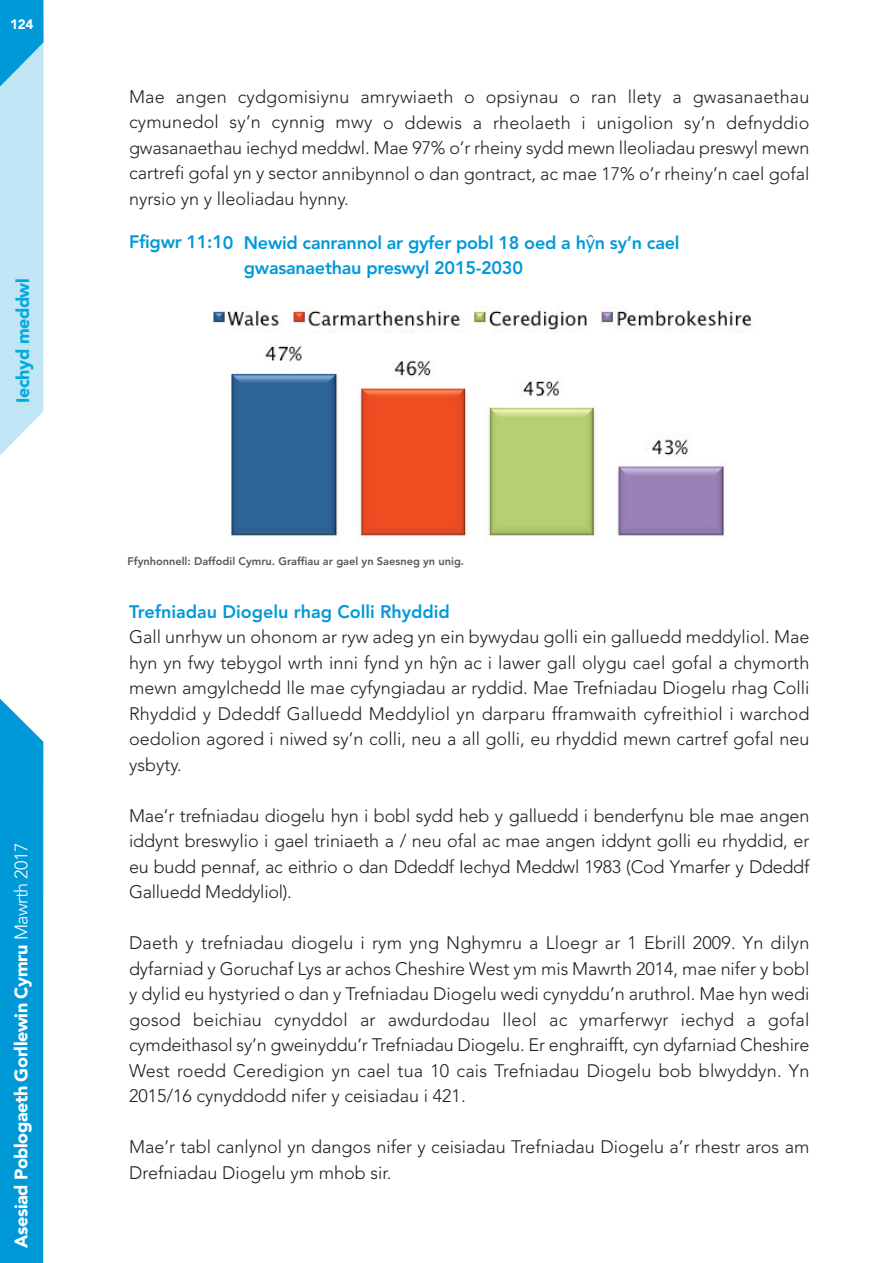
<style>
.page{position:relative;width:893px;height:1263px;background:#fff}
.page>*{position:absolute;margin:0;border:0;box-sizing:border-box;transform-origin:0 0}
.t1{font:300 18px/25.5px "Avenir";color:#231f20;text-align:justify}
.t2{font:800 18px/25.5px "Avenir";letter-spacing:-.015em;color:#0099d8}
.t3{font:900 18px "Avenir";letter-spacing:-.025em;color:#fff}
.t4{font:900 18px "Avenir";letter-spacing:-.025em;color:#03aae0}
.t5{font:900 13.5px "Avenir";color:#fff}
.t6{font:800 10.95px "Avenir";color:#57585a}
.s1{font-weight:300}
.s2{font-family:"Lucida Grande";font-weight:400}
</style>
<div class="page">
<img style="left:212px;top:310px;width:542px;height:230px">
<div style="left:0;top:698px;width:43px;height:565px;background:#0099d8"></div>
<svg style="left:0;top:0;width:43px;height:455px;background:#a7dbf1"></svg>
<p class="t5" style="left:10px;top:13px;width:25px">124</p>
<p class="t4" style="left:8px;top:403px;width:126px;rotate:-90deg">Iechyd meddwl</p>
<p class="t3" style="left:6px;top:1248px;width:407px;rotate:-90deg">Asesiad Poblogaeth Gorllewin Cymru <span class="s1">Mawrth 2017</span></p>
<p class="t1" style="left:129px;top:84px;width:682px">Mae angen cydgomisiynu amrywiaeth o opsiynau o ran llety a gwasanaethau cymunedol sy’n cynnig mwy o ddewis a rheolaeth i unigolion sy’n defnyddio gwasanaethau iechyd meddwl. Mae 97% o’r rheiny sydd mewn lleoliadau preswyl mewn cartrefi gofal yn y sector annibynnol o dan gontract, ac mae 17% o’r rheiny’n cael gofal nyrsio yn y lleoliadau hynny.</p>
<p class="t2" style="left:244px;top:231px;width:437px;text-indent:-115px">Ffigwr 11:10 Newid canrannol ar gyfer pobl 18 oed a h<span class="s2">ŷ</span>n sy’n cael gwasanaethau preswyl 2015-2030</p>
<p class="t6" style="left:128px;top:552px;width:338px">Ffynhonnell: Daffodil Cymru. Graffiau ar gael yn Saesneg yn unig.</p>
<p class="t2" style="left:129px;top:600px;width:322px">Trefniadau Diogelu rhag Colli Rhyddid</p>
<p class="t1" style="left:129px;top:624px;width:682px">Gall unrhyw un ohonom ar ryw adeg yn ein bywydau golli ein galluedd meddyliol. Mae hyn yn fwy tebygol wrth inni fynd yn hŷn ac i lawer gall olygu cael gofal a chymorth mewn amgylchedd lle mae cyfyngiadau ar ryddid. Mae Trefniadau Diogelu rhag Colli Rhyddid y Ddeddf Galluedd Meddyliol yn darparu fframwaith cyfreithiol i warchod oedolion agored i niwed sy’n colli, neu a all golli, eu rhyddid mewn cartref gofal neu ysbyty.</p>
<p class="t1" style="left:129px;top:803px;width:682px">Mae’r trefniadau diogelu hyn i bobl sydd heb y galluedd i benderfynu ble mae angen iddynt breswylio i gael triniaeth a / neu ofal ac mae angen iddynt golli eu rhyddid, er eu budd pennaf, ac eithrio o dan Ddeddf Iechyd Meddwl 1983 (Cod Ymarfer y Ddeddf Galluedd Meddyliol).</p>
<p class="t1" style="left:129px;top:930px;width:682px">Daeth y trefniadau diogelu i rym yng Nghymru a Lloegr ar 1 Ebrill 2009. Yn dilyn dyfarniad y Goruchaf Lys ar achos Cheshire West ym mis Mawrth 2014, mae nifer y bobl y dylid eu hystyried o dan y Trefniadau Diogelu wedi cynyddu’n aruthrol. Mae hyn wedi gosod beichiau cynyddol ar awdurdodau lleol ac ymarferwyr iechyd a gofal cymdeithasol sy’n gweinyddu’r Trefniadau Diogelu. Er enghraifft, cyn dyfarniad Cheshire West roedd Ceredigion yn cael tua 10 cais Trefniadau Diogelu bob blwyddyn. Yn 2015/16 cynyddodd nifer y ceisiadau i 421.</p>
<p class="t1" style="left:129px;top:1134px;width:682px">Mae’r tabl canlynol yn dangos nifer y ceisiadau Trefniadau Diogelu a’r rhestr aros am<br>Drefniadau Diogelu ym mhob sir.</p>
</div>
